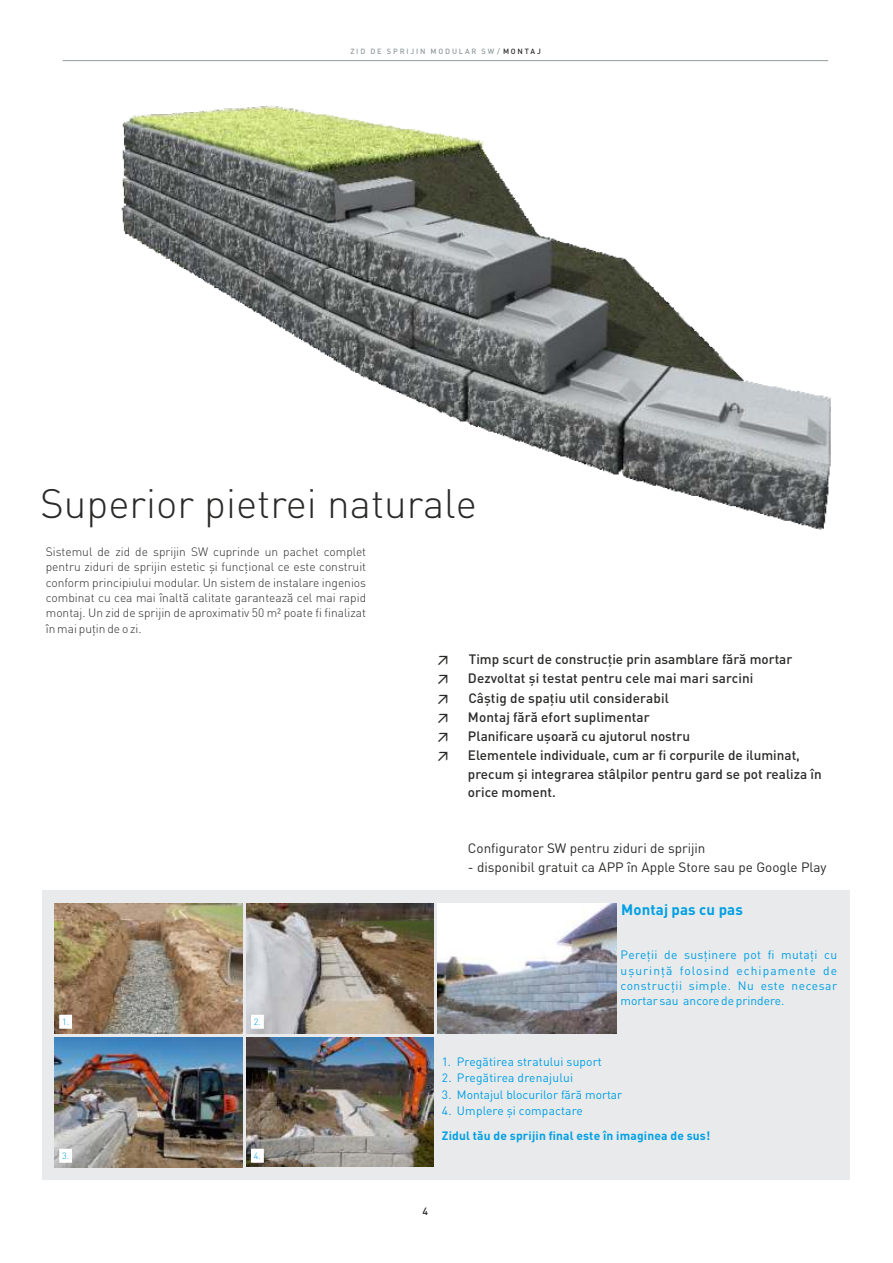
<style>
.page{position:relative;width:893px;height:1263px;background:#fff}
.page>*{position:absolute;margin:0;border:0;box-sizing:border-box;transform-origin:0 0}
.t1{font:300 40.5px "DIN Pro";color:#2b2a29}
.t2{font:700 15px "DIN Pro";letter-spacing:.01em;color:#00a0e3}
.t3{font:500 13.5px/18.6px "DIN Pro";color:#2b2a29}
.t4{font:13.5px "DIN Pro";color:#2b2a29}
.t5{font:300 12px/15.3px "DIN Pro";color:#2b2a29;text-align:justify}
.t6{font:12px/15.3px "DIN Pro";letter-spacing:.015em;color:#00a0e3;text-align:justify}
.t7{font:700 12px "DIN Pro";letter-spacing:.015em;color:#00a0e3}
.t8{font:500 10.5px "DIN Pro";color:#2b2a29}
.t9{font:300 9px "DIN Pro";color:#00a0e3}
.t10{font:500 7.5px "DIN Pro";letter-spacing:.245em;color:#91999d}
.s1{color:#2b2a29}
</style>
<div class="page">
<div style="left:42px;top:890px;width:808px;height:290px;background:#e8eaec"></div>
<img style="left:246px;top:903px;width:187px;height:130px">
<img style="left:55px;top:903px;width:187px;height:130px">
<img style="left:55px;top:1037px;width:187px;height:130px">
<img style="left:246px;top:1037px;width:187px;height:130px">
<img style="left:438px;top:903px;width:178px;height:130px">
<img style="left:121px;top:105px;width:710px;height:425px">
<div style="left:60px;top:1015px;width:11px;height:13px;background:#fefefe"></div>
<div style="left:59px;top:1015px;width:13px;height:14px;border:2px solid #fefefe"></div>
<div style="left:252px;top:1015px;width:11px;height:13px;background:#fefefe"></div>
<div style="left:251px;top:1015px;width:13px;height:14px;border:2px solid #fefefe"></div>
<div style="left:60px;top:1149px;width:11px;height:13px;background:#fefefe"></div>
<div style="left:59px;top:1149px;width:13px;height:14px;border:2px solid #fefefe"></div>
<div style="left:252px;top:1149px;width:11px;height:13px;background:#fefefe"></div>
<div style="left:251px;top:1149px;width:13px;height:14px;border:2px solid #fefefe"></div>
<hr style="left:63px;top:60px;width:765px;height:1px;background:#91999d">
<p class="t10" style="left:350px;top:49px;width:192px">ZID DE SPRIJIN MODULAR SW / <span class="s1">MONTAJ</span></p>
<h1 class="t1" style="left:40px;top:487px;width:438px">Superior pietrei naturale</h1>
<p class="t5" style="left:46px;top:545px;width:322px">Sistemul de zid de sprijin SW cuprinde un pachet complet pentru ziduri de sprijin estetic și funcțional ce este construit conform principiului modular. Un sistem de instalare ingenios combinat cu cea mai înaltă calitate garantează cel mai rapid montaj. Un zid de sprijin de aproximativ 50 m² poate fi finalizat în mai puțin de o zi.</p>
<p class="t9" style="left:62px;top:1018px;width:9px">1.</p>
<p class="t9" style="left:254px;top:1018px;width:9px">2.</p>
<p class="t9" style="left:62px;top:1152px;width:9px">3.</p>
<p class="t9" style="left:254px;top:1152px;width:9px">4.</p>
<p class="t3" style="left:436px;top:651px;width:15px">↗</p>
<p class="t3" style="left:469px;top:651px;width:325px">Timp scurt de construcție prin asamblare fără mortar</p>
<p class="t3" style="left:436px;top:670px;width:15px">↗</p>
<p class="t3" style="left:468px;top:670px;width:287px">Dezvoltat și testat pentru cele mai mari sarcini</p>
<p class="t3" style="left:436px;top:690px;width:15px">↗</p>
<p class="t3" style="left:468px;top:690px;width:202px">Câștig de spațiu util considerabil</p>
<p class="t3" style="left:436px;top:709px;width:15px">↗</p>
<p class="t3" style="left:468px;top:709px;width:183px">Montaj fără efort suplimentar</p>
<p class="t3" style="left:436px;top:729px;width:15px">↗</p>
<p class="t3" style="left:468px;top:729px;width:355px">Planificare ușoară cu ajutorul nostru<br>Elementele individuale, cum ar fi corpurile de iluminat, precum și integrarea stâlpilor pentru gard se pot realiza în orice moment.</p>
<p class="t3" style="left:436px;top:747px;width:15px">↗</p>
<p class="t4" style="left:468px;top:843px;width:239px">Configurator SW pentru ziduri de sprijin</p>
<p class="t4" style="left:468px;top:862px;width:360px">- disponibil gratuit ca APP în Apple Store sau pe Google Play</p>
<p class="t2" style="left:621px;top:903px;width:123px">Montaj pas cu pas</p>
<p class="t6" style="left:620px;top:949px;width:218px">Pereții de susținere pot fi mutați cu ușurință folosind echipamente de construcții simple. Nu este necesar mortar sau ancore de prindere.</p>
<p class="t6" style="left:442px;top:1055px;width:162px">1. Pregătirea stratului suport</p>
<p class="t6" style="left:442px;top:1071px;width:133px">2. Pregătirea drenajului</p>
<p class="t6" style="left:442px;top:1088px;width:182px">3. Montajul blocurilor fără mortar</p>
<p class="t6" style="left:442px;top:1104px;width:142px">4. Umplere și compactare</p>
<p class="t7" style="left:442px;top:1131px;width:270px">Zidul tău de sprijin final este în imaginea de sus!</p>
<p class="t8" style="left:422px;top:1207px;width:7px">4</p>
</div>
